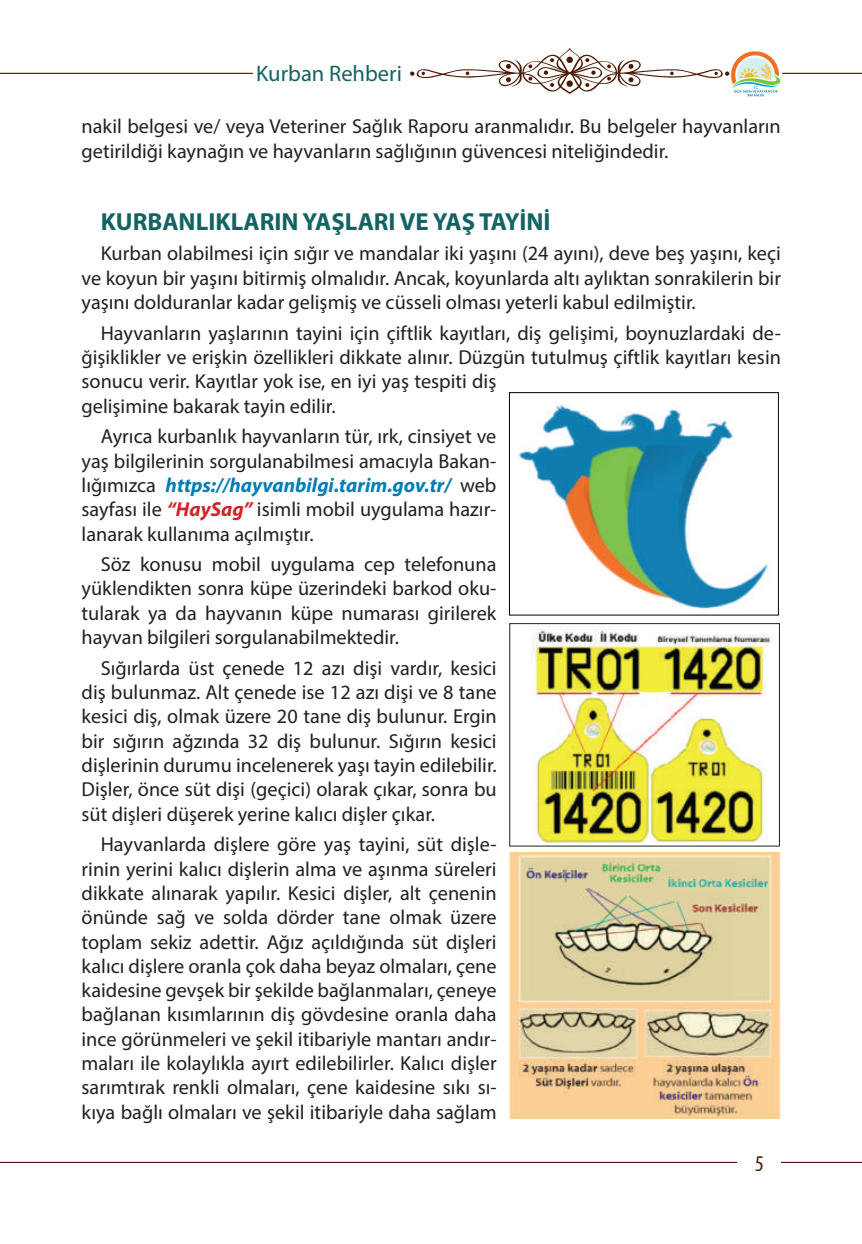
<style>
.page{position:relative;width:862px;height:1244px;background:#fff}
.page>*{position:absolute;margin:0;border:0;box-sizing:border-box;transform-origin:0 0}
.t1{font:700 24.75px "Myriad Pro";color:#136363}
.t2{font:22.5px "Myriad Pro";color:#136363}
.t3{font:condensed 22.5px "Myriad Pro";color:#491900}
.t4{font:20.25px/24.3px "Myriad Pro";color:#231f20;text-align:justify}
.s1{font-weight:700;font-style:italic;color:#007db5}
.s2{font-weight:700;font-style:italic;color:#d1232a}
</style>
<div class="page">
<hr style="left:0;top:73px;width:253px;height:1px;background:#491900">
<hr style="left:0;top:1162px;width:861px;height:1px;background:#491900">
<hr style="left:781px;top:73px;width:80px;height:1px;background:#491900">
<div style="left:737px;top:1148px;width:43px;height:29px;background:#fff"></div>
<svg style="left:410px;top:48px;width:374px;height:49px"></svg>
<img style="left:518px;top:401px;width:250px;height:208px">
<div style="left:509px;top:392px;width:269px;height:223px;border:1px solid #000"></div>
<img style="left:531px;top:626px;width:244px;height:217px">
<div style="left:509px;top:623px;width:270px;height:223px;border:1px solid #231f20"></div>
<img style="left:509px;top:852px;width:271px;height:266px">
<p class="t2" style="left:256px;top:59px;width:147px">Kurban Rehberi</p>
<p class="t4" style="left:81px;top:114px;width:700px">nakil belgesi ve/ veya Veteriner Sağlık Raporu aranmalıdır. Bu belgeler hayvanların getirildiği kaynağın ve hayvanların sağlığının güvencesi niteliğindedir.</p>
<p class="t1" style="left:101px;top:205px;width:451px">KURBANLIKLARIN YAŞLARI VE YAŞ TAYİNİ</p>
<p class="t4" style="left:81px;top:241px;width:700px;text-indent:19px">Kurban olabilmesi için sığır ve mandalar iki yaşını (24 ayını), deve beş yaşını, keçi ve koyun bir yaşını bitirmiş olmalıdır. Ancak, koyunlarda altı aylıktan sonrakilerin bir yaşını dolduranlar kadar gelişmiş ve cüsseli olması yeterli kabul edilmiştir.</p>
<p class="t4" style="left:81px;top:320px;width:700px;text-align:left;text-indent:19px">Hayvanların yaşlarının tayini için çiftlik kayıtları, diş gelişimi, boynuzlardaki de&shy;ğişiklikler ve erişkin özellikleri dikkate alınır. Düzgün tutulmuş çiftlik kayıtları kesin sonucu verir. Kayıtlar yok ise, en iyi yaş tespiti diş<br>gelişimine bakarak tayin edilir.</p>
<p class="t4" style="left:81px;top:424px;width:416px;text-indent:19px">Ayrıca kurbanlık hayvanların tür, ırk, cinsiyet ve yaş bilgilerinin sorgulanabilmesi amacıyla Bakan&shy;lığımızca <span class="s1">https://hayvanbilgi.tarim.gov.tr/</span> web sayfası ile <span class="s2">“HaySag”</span> isimli mobil uygulama hazır&shy;lanarak kullanıma açılmıştır.</p>
<p class="t4" style="left:81px;top:552px;width:416px;text-indent:19px">Söz konusu mobil uygulama cep telefonuna yüklendikten sonra küpe üzerindeki barkod oku&shy;tularak ya da hayvanın küpe numarası girilerek hayvan bilgileri sorgulanabilmektedir.</p>
<p class="t4" style="left:81px;top:655px;width:416px;text-indent:19px">Sığırlarda üst çenede 12 azı dişi vardır, kesici diş bulunmaz. Alt çenede ise 12 azı dişi ve 8 tane kesici diş, olmak üzere 20 tane diş bulunur. Ergin bir sığırın ağzında 32 diş bulunur. Sığırın kesici dişlerinin durumu incelenerek yaşı tayin edilebilir.<br>Dişler, önce süt dişi (geçici) olarak çıkar, sonra bu süt dişleri düşerek yerine kalıcı dişler çıkar.</p>
<p class="t4" style="left:81px;top:832px;width:416px;text-indent:19px">Hayvanlarda dişlere göre yaş tayini, süt dişle&shy;rinin yerini kalıcı dişlerin alma ve aşınma süreleri dikkate alınarak yapılır. Kesici dişler, alt çenenin önünde sağ ve solda dörder tane olmak üzere toplam sekiz adettir. Ağız açıldığında süt dişleri kalıcı dişlere oranla çok daha beyaz olmaları, çene kaidesine gevşek bir şekilde bağlanmaları, çeneye bağlanan kısımlarının diş gövdesine oranla daha ince görünmeleri ve şekil itibariyle mantarı andır&shy;maları ile kolaylıkla ayırt edilebilirler. Kalıcı dişler sarımtırak renkli olmaları, çene kaidesine sıkı sı&shy;kıya bağlı olmaları ve şekil itibariyle daha sağlam</p>
<p class="t3" style="left:754px;top:1150px;width:10px">5</p>
</div>
